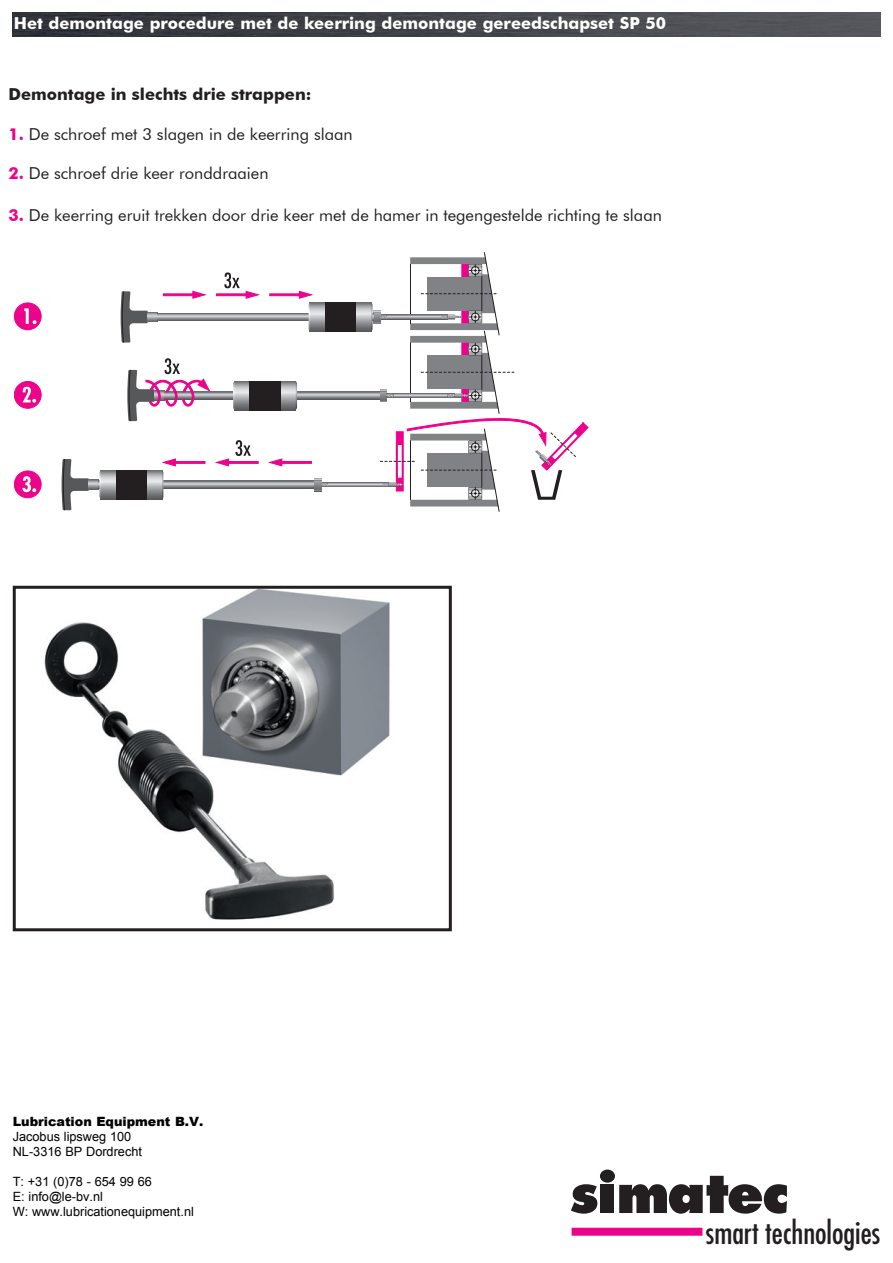
<style>
.page{position:relative;width:893px;height:1263px;background:#fff}
.page>*{position:absolute;margin:0;border:0;box-sizing:border-box;transform-origin:0 0}
.t1{font:condensed 30.6px "Futura";color:#231f20}
.t2{font:16.5px "Futura BT";color:#231f20}
.t3{font:700 16.5px "Futura BT";color:#fff}
.t4{font:700 16.5px "Futura BT";color:#231f20}
.t5{font:12.75px/15px "Arial";color:#000}
.s1{font-weight:700;color:#ed028c}
.s2{font-weight:900}
</style>
<div class="page">
<svg style="left:571px;top:1184px;width:26px;height:30px"></svg>
<div style="left:601px;top:1185px;width:13px;height:28px;background:#231f20"></div>
<svg style="left:619px;top:1176px;width:168px;height:38px"></svg>
<div style="left:572px;top:1228px;width:130px;height:8px;background:#ed028c"></div>
<div style="left:600px;top:1169px;width:15px;height:14px;background:#231f20;border-radius:50%"></div>
<div style="left:14px;top:303px;width:27px;height:27px;background:#ed028c;border-radius:50%"></div>
<div style="left:14px;top:303px;width:27px;height:27px;border:1px solid #ed028c;border-radius:50%"></div>
<svg style="left:205px;top:313px;width:64px;height:8px"></svg>
<svg style="left:210px;top:392px;width:161px;height:7px"></svg>
<svg style="left:234px;top:381px;width:62px;height:29px"></svg>
<svg style="left:233px;top:382px;width:1px;height:27px"></svg>
<svg style="left:296px;top:381px;width:1px;height:29px"></svg>
<svg style="left:250px;top:381px;width:30px;height:29px"></svg>
<svg style="left:328px;top:482px;width:43px;height:5px"></svg>
<svg style="left:205px;top:481px;width:109px;height:7px"></svg>
<svg style="left:314px;top:478px;width:14px;height:13px"></svg>
<svg style="left:101px;top:470px;width:61px;height:29px"></svg>
<svg style="left:62px;top:459px;width:39px;height:51px"></svg>
<svg style="left:116px;top:470px;width:31px;height:29px"></svg>
<svg style="left:312px;top:302px;width:59px;height:29px"></svg>
<svg style="left:325px;top:302px;width:31px;height:29px"></svg>
<svg style="left:24px;top:308px;width:13px;height:16px"></svg>
<div style="left:14px;top:381px;width:27px;height:27px;background:#ed028c;border-radius:50%"></div>
<div style="left:14px;top:381px;width:27px;height:27px;border:1px solid #ed028c;border-radius:50%"></div>
<svg style="left:23px;top:387px;width:13px;height:16px"></svg>
<div style="left:14px;top:471px;width:27px;height:27px;background:#ed028c;border-radius:50%"></div>
<div style="left:14px;top:471px;width:27px;height:27px;border:1px solid #ed028c;border-radius:50%"></div>
<svg style="left:22px;top:476px;width:14px;height:16px"></svg>
<svg style="left:269px;top:291px;width:43px;height:40px"></svg>
<svg style="left:121px;top:291px;width:84px;height:52px"></svg>
<svg style="left:162px;top:459px;width:43px;height:40px"></svg>
<svg style="left:269px;top:459px;width:43px;height:7px"></svg>
<svg style="left:216px;top:272px;width:43px;height:27px"></svg>
<svg style="left:127px;top:358px;width:83px;height:63px"></svg>
<svg style="left:216px;top:440px;width:42px;height:26px"></svg>
<svg style="left:371px;top:252px;width:217px;height:259px"></svg>
<img style="left:44px;top:590px;width:346px;height:330px">
<div style="left:13px;top:586px;width:439px;height:345px;border:3px solid #231f20"></div>
<img style="left:13px;top:13px;width:867px;height:23px">
<p class="t3" style="left:14px;top:13px;width:654px">Het demontage procedure met de keerring demontage gereedschapset SP 50</p>
<p class="t4" style="left:9px;top:84px;width:304px">Demontage in slechts drie strappen:</p>
<p class="t2" style="left:9px;top:124px;width:346px"><span class="s1">1.</span> De schroef met 3 slagen in de keerring slaan</p>
<p class="t2" style="left:9px;top:163px;width:262px"><span class="s1">2.</span> De schroef drie keer ronddraaien</p>
<p class="t2" style="left:9px;top:205px;width:655px"><span class="s1">3.</span> De keerring eruit trekken door drie keer met de hamer in tegengestelde richting te slaan</p>
<p class="t5" style="left:13px;top:1115px;width:192px"><span class="s2">Lubrication Equipment B.V.<br></span>Jacobus lipsweg 100<br>NL-3316 BP Dordrecht</p>
<p class="t5" style="left:13px;top:1175px;width:183px">T: +31 (0)78 - 654 99 66<br>E: info@le-bv.nl<br>W: www.lubricationequipment.nl</p>
<p class="t1" style="left:706px;top:1214px;width:176px">smart technologies</p>
</div>
